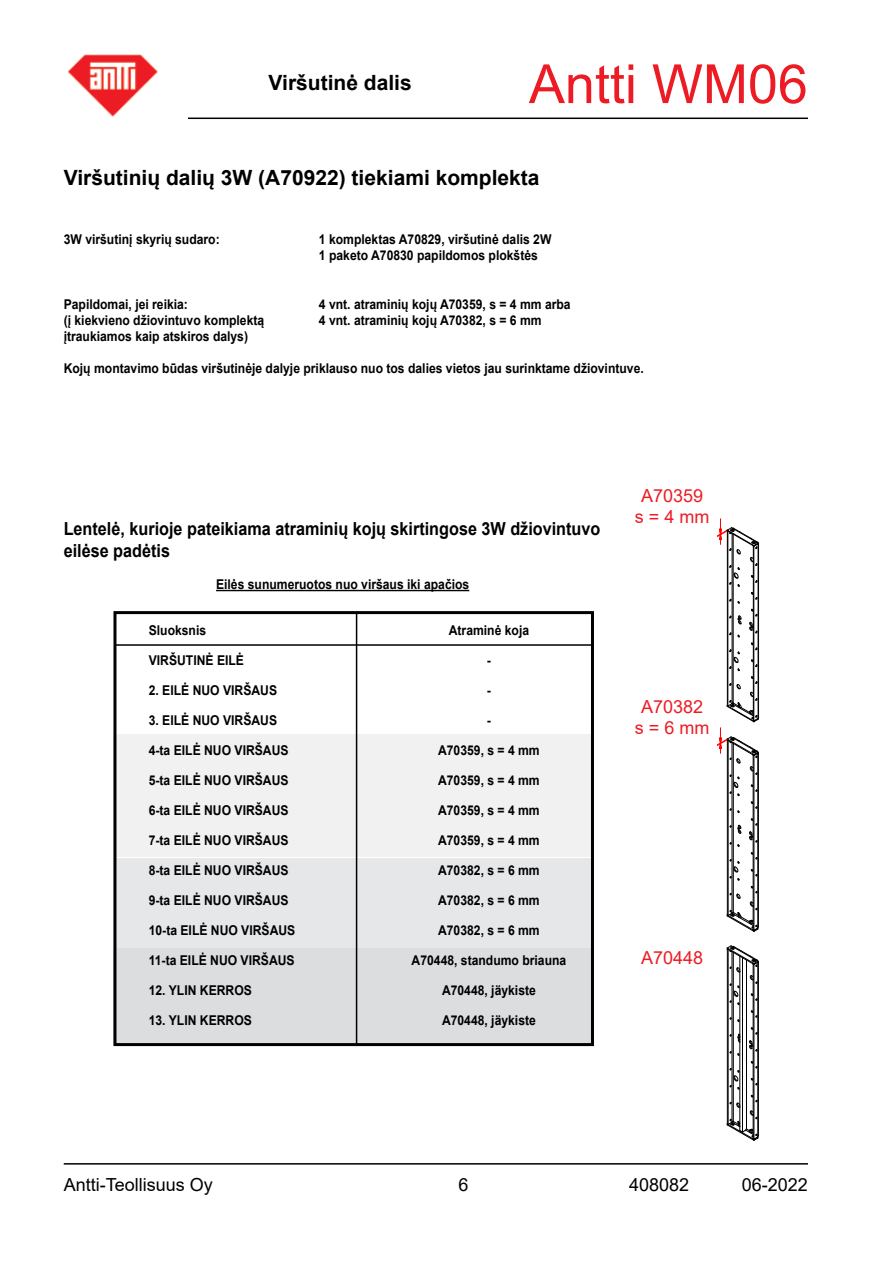
<style>
.page{position:relative;width:893px;height:1263px;background:#fff}
.page>*{position:absolute;margin:0;border:0;box-sizing:border-box;transform-origin:0 0}
.t1{font:54px "Arial";color:#ed1c24}
.t2{font:700 21px "Arial";color:#000}
.t3{font:700 18px/21.6px "Arial";color:#000;scale:.9 1}
.t4{font:18px "Arial";color:#000}
.t5{font:18px/21.6px "Arial";color:#ed1c24;text-align:center}
.t6{font:700 13.5px/16.2px "Arial";color:#000;scale:.9 1}
</style>
<div class="page">
<hr style="left:188px;top:118px;width:620px;height:1px;background:#000">
<hr style="left:64px;top:1163px;width:744px;height:1px;background:#000">
<img style="left:67px;top:54px;width:91px;height:63px">
<div style="left:113px;top:947px;width:480px;height:98px;background:#dcddde"></div>
<div style="left:113px;top:734px;width:481px;height:123px;background:#f1f1f2"></div>
<div style="left:113px;top:858px;width:481px;height:89px;background:#e6e7e8"></div>
<div style="left:113px;top:611px;width:481px;height:435px;border:3px solid #000"></div>
<hr style="left:115px;top:644px;width:476px;height:2px;background:#000">
<hr style="left:356px;top:612px;width:1px;height:433px;background:#000">
<hr style="left:728px;top:531px;width:1px;height:175px;background:#000">
<hr style="left:727px;top:531px;width:1px;height:175px;background:#000">
<hr style="left:733px;top:534px;width:1px;height:169px;background:#000">
<hr style="left:732px;top:533px;width:1px;height:170px;background:#000">
<hr style="left:732px;top:743px;width:1px;height:169px;background:#000">
<hr style="left:733px;top:743px;width:1px;height:169px;background:#000">
<hr style="left:757px;top:754px;width:1px;height:173px;background:#000">
<hr style="left:727px;top:740px;width:1px;height:175px;background:#000">
<hr style="left:728px;top:740px;width:1px;height:175px;background:#000">
<svg style="left:738px;top:825px;width:3px;height:8px"></svg>
<svg style="left:730px;top:859px;width:9px;height:21px"></svg>
<hr style="left:753px;top:755px;width:1px;height:175px;background:#000">
<svg style="left:751px;top:852px;width:6px;height:7px"></svg>
<svg style="left:751px;top:819px;width:6px;height:6px"></svg>
<svg style="left:749px;top:832px;width:8px;height:10px"></svg>
<hr style="left:754px;top:755px;width:1px;height:175px;background:#000">
<svg style="left:751px;top:802px;width:6px;height:6px"></svg>
<svg style="left:751px;top:869px;width:6px;height:7px"></svg>
<svg style="left:727px;top:886px;width:32px;height:45px"></svg>
<hr style="left:758px;top:753px;width:1px;height:173px;background:#000">
<hr style="left:732px;top:952px;width:1px;height:169px;background:#000">
<hr style="left:733px;top:952px;width:1px;height:169px;background:#000">
<hr style="left:757px;top:963px;width:1px;height:173px;background:#000">
<hr style="left:740px;top:956px;width:1px;height:174px;background:#000">
<hr style="left:746px;top:960px;width:1px;height:168px;background:#000">
<hr style="left:742px;top:958px;width:1px;height:174px;background:#000">
<svg style="left:717px;top:728px;width:42px;height:68px"></svg>
<hr style="left:758px;top:544px;width:1px;height:173px;background:#000">
<hr style="left:754px;top:546px;width:1px;height:175px;background:#000">
<hr style="left:753px;top:546px;width:1px;height:175px;background:#000">
<svg style="left:751px;top:609px;width:6px;height:7px"></svg>
<svg style="left:751px;top:643px;width:6px;height:7px"></svg>
<svg style="left:750px;top:622px;width:7px;height:11px"></svg>
<svg style="left:730px;top:650px;width:9px;height:21px"></svg>
<svg style="left:751px;top:660px;width:6px;height:7px"></svg>
<svg style="left:727px;top:677px;width:32px;height:45px"></svg>
<svg style="left:751px;top:592px;width:6px;height:7px"></svg>
<svg style="left:717px;top:519px;width:42px;height:67px"></svg>
<svg style="left:738px;top:616px;width:3px;height:8px"></svg>
<hr style="left:727px;top:949px;width:1px;height:175px;background:#000">
<hr style="left:728px;top:949px;width:1px;height:175px;background:#000">
<svg style="left:738px;top:1034px;width:2px;height:8px"></svg>
<svg style="left:730px;top:1068px;width:9px;height:21px"></svg>
<svg style="left:751px;top:1061px;width:6px;height:7px"></svg>
<svg style="left:751px;top:1028px;width:6px;height:6px"></svg>
<svg style="left:749px;top:1041px;width:8px;height:10px"></svg>
<svg style="left:751px;top:1011px;width:6px;height:6px"></svg>
<svg style="left:751px;top:1078px;width:6px;height:7px"></svg>
<hr style="left:753px;top:964px;width:1px;height:175px;background:#000">
<svg style="left:727px;top:1095px;width:32px;height:45px"></svg>
<hr style="left:754px;top:964px;width:1px;height:175px;background:#000">
<svg style="left:727px;top:946px;width:32px;height:59px"></svg>
<hr style="left:758px;top:962px;width:1px;height:173px;background:#000">
<hr style="left:216px;top:590px;width:253px;height:1px;background:#000">
<h2 class="t2" style="left:269px;top:68px;width:145px">Viršutinė dalis</h2>
<h1 class="t1" style="left:529px;top:47px;width:281px">Antti WM06</h1>
<h2 class="t2" style="left:64px;top:163px;width:477px">Viršutinių dalių 3W (A70922) tiekiami komplekta</h2>
<p class="t6" style="left:64px;top:231px;width:175px">3W viršutinį skyrių sudaro:</p>
<p class="t6" style="left:319px;top:231px;width:260px">1 komplektas A70829, viršutinė dalis 2W<br>1 paketo A70830 papildomos plokštės</p>
<p class="t6" style="left:64px;top:296px;width:140px">Papildomai, jei reikia:</p>
<p class="t6" style="left:319px;top:296px;width:281px">4 vnt. atraminių kojų A70359, s = 4 mm arba</p>
<p class="t6" style="left:64px;top:312px;width:224px">(į kiekvieno džiovintuvo komplektą</p>
<p class="t6" style="left:319px;top:312px;width:249px">4 vnt. atraminių kojų A70382, s = 6 mm</p>
<p class="t6" style="left:64px;top:328px;width:206px">įtraukiamos kaip atskiros dalys)</p>
<p class="t6" style="left:64px;top:361px;width:646px">Kojų montavimo būdas viršutinėje dalyje priklauso nuo tos dalies vietos jau surinktame džiovintuve.</p>
<h3 class="t3" style="left:64px;top:518px;width:598px">Lentelė, kurioje pateikiama atraminių kojų skirtingose 3W džiovintuvo eilėse padėtis</h3>
<p class="t6" style="left:216px;top:576px;width:283px">Eilės sunumeruotos nuo viršaus iki apačios</p>
<p class="t6" style="left:149px;top:623px;width:65px">Sluoksnis</p>
<p class="t6" style="left:449px;top:623px;width:91px">Atraminė koja</p>
<p class="t6" style="left:149px;top:653px;width:107px">VIRŠUTINĖ EILĖ</p>
<p class="t6" style="left:487px;top:653px;width:6px">-</p>
<p class="t6" style="left:149px;top:683px;width:144px">2. EILĖ NUO VIRŠAUS</p>
<p class="t6" style="left:487px;top:683px;width:6px">-</p>
<p class="t6" style="left:149px;top:713px;width:144px">3. EILĖ NUO VIRŠAUS</p>
<p class="t6" style="left:487px;top:713px;width:6px">-</p>
<p class="t6" style="left:149px;top:743px;width:157px">4-ta EILĖ NUO VIRŠAUS</p>
<p class="t6" style="left:438px;top:743px;width:114px">A70359, s = 4 mm</p>
<p class="t6" style="left:149px;top:773px;width:157px">5-ta EILĖ NUO VIRŠAUS</p>
<p class="t6" style="left:438px;top:773px;width:114px">A70359, s = 4 mm</p>
<p class="t6" style="left:149px;top:803px;width:157px">6-ta EILĖ NUO VIRŠAUS</p>
<p class="t6" style="left:438px;top:803px;width:114px">A70359, s = 4 mm</p>
<p class="t6" style="left:149px;top:833px;width:157px">7-ta EILĖ NUO VIRŠAUS</p>
<p class="t6" style="left:438px;top:833px;width:114px">A70359, s = 4 mm</p>
<p class="t6" style="left:149px;top:863px;width:157px">8-ta EILĖ NUO VIRŠAUS</p>
<p class="t6" style="left:438px;top:863px;width:114px">A70382, s = 6 mm</p>
<p class="t6" style="left:149px;top:893px;width:157px">9-ta EILĖ NUO VIRŠAUS</p>
<p class="t6" style="left:438px;top:893px;width:114px">A70382, s = 6 mm</p>
<p class="t6" style="left:149px;top:923px;width:164px">10-ta EILĖ NUO VIRŠAUS</p>
<p class="t6" style="left:438px;top:923px;width:114px">A70382, s = 6 mm</p>
<p class="t6" style="left:149px;top:953px;width:164px">11-ta EILĖ NUO VIRŠAUS</p>
<p class="t6" style="left:412px;top:953px;width:173px">A70448, standumo briauna</p>
<p class="t6" style="left:149px;top:983px;width:116px">12. YLIN KERROS</p>
<p class="t6" style="left:442px;top:983px;width:106px">A70448, jäykiste</p>
<p class="t6" style="left:149px;top:1013px;width:116px">13. YLIN KERROS</p>
<p class="t6" style="left:442px;top:1013px;width:106px">A70448, jäykiste</p>
<h3 class="t5" style="left:635px;top:484px;width:76px">A70359 s = 4 mm</h3>
<h3 class="t5" style="left:635px;top:695px;width:76px">A70382 s = 6 mm</h3>
<h3 class="t5" style="left:641px;top:947px;width:64px">A70448</h3>
<h3 class="t4" style="left:64px;top:1172px;width:151px">Antti-Teollisuus Oy</h3>
<h3 class="t4" style="left:458px;top:1172px;width:12px">6</h3>
<h3 class="t4" style="left:629px;top:1172px;width:62px">408082</h3>
<h3 class="t4" style="left:742px;top:1172px;width:68px">06-2022</h3>
</div>
